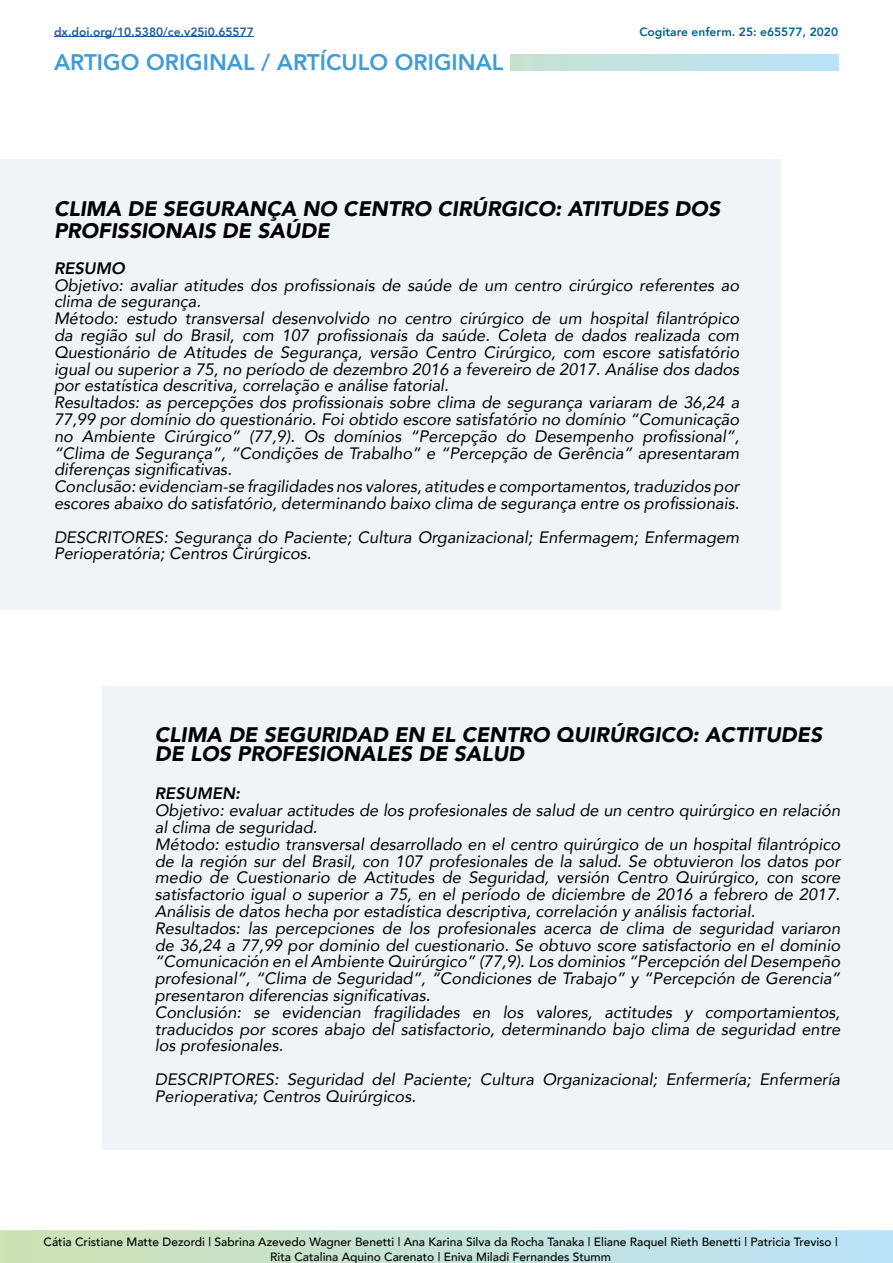
<style>
.page{position:relative;width:893px;height:1263px;background:#fff}
.page>*{position:absolute;margin:0;border:0;box-sizing:border-box;transform-origin:0 0}
.t1{font:800 22.5px "Avenir";color:#409cd4}
.t2{font:italic 900 21px/22.2px "Avenir";color:#000}
.t3{font:italic 16.5px/16.8px "Avenir";color:#000}
.t4{font:italic 800 16.5px "Avenir";color:#000}
.t5{font:500 12px/14.4px "Avenir";color:#000;text-align:center}
.t6{font:800 12px "Avenir";color:#275b9b}
.t7{font:800 12px "Avenir";color:#00658f}
</style>
<div class="page">
<div style="left:0;top:159px;width:781px;height:450px;background:#eff4f9"></div>
<svg style="left:0;top:1230px;width:893px;height:33px;background:#c4e2d6"></svg>
<div style="left:510px;top:54px;width:329px;height:17px;background:linear-gradient(to right,#c6e3d1,#bae3fa)"></div>
<div style="left:102px;top:686px;width:791px;height:463px;background:#eff4f9"></div>
<hr style="left:54px;top:36px;width:200px;height:1px;background:#275b9b">
<p class="t6" style="left:54px;top:22px;width:201px">dx.doi.org/10.5380/ce.v25i0.65577</p>
<p class="t7" style="left:639px;top:22px;width:200px">Cogitare enferm. 25: e65577, 2020</p>
<h1 class="t1" style="left:54px;top:45px;width:451px">ARTIGO ORIGINAL / ARTÍCULO ORIGINAL</h1>
<p class="t2" style="left:54px;top:197px;width:668px">CLIMA DE SEGURANÇA NO CENTRO CIRÚRGICO: ATITUDES DOS<br>PROFISSIONAIS DE SAÚDE</p>
<p class="t4" style="left:54px;top:258px;width:72px">RESUMO</p>
<p class="t3" style="left:54px;top:276px;width:687px">Objetivo: avaliar atitudes dos profissionais de saúde de um centro cirúrgico referentes ao clima de segurança.<br>Método: estudo transversal desenvolvido no centro cirúrgico de um hospital filantrópico da região sul do Brasil, com 107 profissionais da saúde. Coleta de dados realizada com Questionário de Atitudes de Segurança, versão Centro Cirúrgico, com escore satisfatório igual ou superior a 75, no período de dezembro 2016 a fevereiro de 2017. Análise dos dados por estatística descritiva, correlação e análise fatorial.<br>Resultados: as percepções dos profissionais sobre clima de segurança variaram de 36,24 a 77,99 por domínio do questionário. Foi obtido escore satisfatório no domínio “Comunicação no Ambiente Cirúrgico” (77,9). Os domínios “Percepção do Desempenho profissional”, “Clima de Segurança”, “Condições de Trabalho” e “Percepção de Gerência” apresentaram diferenças significativas.<br>Conclusão: evidenciam-se fragilidades nos valores, atitudes e comportamentos, traduzidos por escores abaixo do satisfatório, determinando baixo clima de segurança entre os profissionais.</p>
<p class="t3" style="left:54px;top:528px;width:687px">DESCRITORES: Segurança do Paciente; Cultura Organizacional; Enfermagem; Enfermagem<br>Perioperatória; Centros Cirúrgicos.</p>
<p class="t2" style="left:155px;top:725px;width:669px;line-height:19.2px">CLIMA DE SEGURIDAD EN EL CENTRO QUIRÚRGICO: ACTITUDES<br>DE LOS PROFESIONALES DE SALUD</p>
<p class="t4" style="left:155px;top:784px;width:87px">RESUMEN:</p>
<p class="t3" style="left:155px;top:802px;width:687px">Objetivo: evaluar actitudes de los profesionales de salud de un centro quirúrgico en relación al clima de seguridad.<br>Método: estudio transversal desarrollado en el centro quirúrgico de un hospital filantrópico de la región sur del Brasil, con 107 profesionales de la salud. Se obtuvieron los datos por medio de Cuestionario de Actitudes de Seguridad, versión Centro Quirúrgico, con score satisfactorio igual o superior a 75, en el período de diciembre de 2016 a febrero de 2017.<br>Análisis de datos hecha por estadística descriptiva, correlación y análisis factorial.<br>Resultados: las percepciones de los profesionales acerca de clima de seguridad variaron de 36,24 a 77,99 por dominio del cuestionario. Se obtuvo score satisfactorio en el dominio “Comunicación en el Ambiente Quirúrgico” (77,9). Los dominios “Percepción del Desempeño profesional”, “Clima de Seguridad”, “Condiciones de Trabajo” y “Percepción de Gerencia” presentaron diferencias significativas.<br>Conclusión: se evidencian fragilidades en los valores, actitudes y comportamientos, traducidos por scores abajo del satisfactorio, determinando bajo clima de seguridad entre los profesionales.</p>
<p class="t3" style="left:155px;top:1071px;width:687px">DESCRIPTORES: Seguridad del Paciente; Cultura Organizacional; Enfermería; Enfermería<br>Perioperativa; Centros Quirúrgicos.</p>
<p class="t5" style="left:44px;top:1234px;width:796px">Cátia Cristiane Matte Dezordi | Sabrina Azevedo Wagner Benetti | Ana Karina Silva da Rocha Tanaka | Eliane Raquel Rieth Benetti | Patricia Treviso |<br>Rita Catalina Aquino Carenato | Eniva Miladi Fernandes Stumm</p>
</div>
